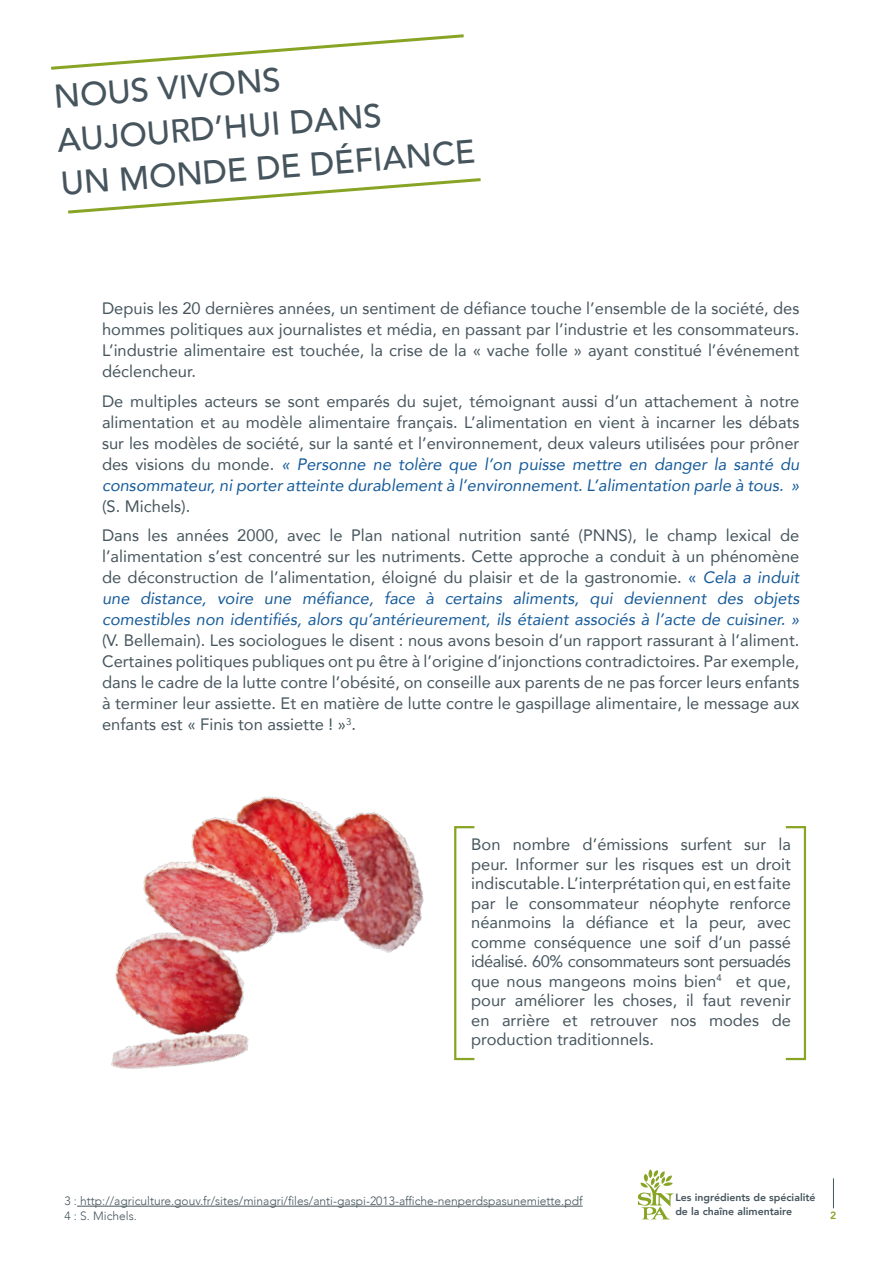
<style>
.page{position:relative;width:893px;height:1263px;background:#fff}
.page>*{position:absolute;margin:0;border:0;box-sizing:border-box;transform-origin:0 0}
.t1{font:500 33px/43px "Avenir";color:#46555d}
.t2{font:16.5px/21px "Avenir";color:#46555d;text-align:justify}
.t3{font:italic 16.5px/21px "Avenir";color:#165b9a;text-align:justify}
.t4{font:300 12px/15px "Avenir";color:#46555d}
.t5{font:800 10.5px/13.6px "Avenir";color:#46555d}
.t6{font:800 10.5px "Avenir";color:#87a425}
.s1{font-style:italic;color:#165b9a}
.s2{font-style:normal;color:#46555d}
.s3{font-style:normal}
</style>
<div class="page">
<img style="left:77px;top:796px;width:490px;height:410px">
<div style="left:785px;top:826px;width:21px;height:234px;border:2px solid #87a425"></div>
<div style="left:454px;top:826px;width:21px;height:234px;border:2px solid #87a425"></div>
<hr style="left:77px;top:1206px;width:506px;height:1px;background:#46555d">
<svg style="left:51px;top:34px;width:413px;height:36px"></svg>
<svg style="left:68px;top:178px;width:413px;height:36px"></svg>
<hr style="left:833px;top:1178px;width:1px;height:30px;background:#46555d">
<svg style="left:638px;top:1169px;width:36px;height:50px"></svg>
<h1 class="t1" style="left:52px;top:73px;width:418px;rotate:-4deg">NOUS VIVONS<br>AUJOURD’HUI DANS<br>UN MONDE DE DÉFIANCE</h1>
<p class="t2" style="left:102px;top:297px;width:699px">Depuis les 20 dernières années, un sentiment de défiance touche l’ensemble de la société, des hommes politiques aux journalistes et média, en passant par l’industrie et les consommateurs.<br>L’industrie alimentaire est touchée, la crise de la « vache folle » ayant constitué l’événement déclencheur.</p>
<p class="t2" style="left:102px;top:390px;width:699px">De multiples acteurs se sont emparés du sujet, témoignant aussi d’un attachement à notre alimentation et au modèle alimentaire français. L’alimentation en vient à incarner les débats sur les modèles de société, sur la santé et l’environnement, deux valeurs utilisées pour prôner des visions du monde. <span class="s1">« Personne ne tolère que l’on puisse mettre en danger la santé du consommateur, ni porter atteinte durablement à l’environnement. L’alimentation parle à tous. »</span></p>
<p class="t2" style="left:102px;top:491px;width:699px;line-height:29.5px">(S. Michels).<br>Dans les années 2000, avec le Plan national nutrition santé (PNNS), le champ lexical de</p>
<p class="t3" style="left:102px;top:546px;width:699px"><span class="s2">l’alimentation s’est concentré sur les nutriments. Cette approche a conduit à un phénomène de déconstruction de l’alimentation, éloigné du plaisir et de la gastronomie.</span> <span class="s3">«</span> Cela a induit une distance, voire une méfiance, face à certains aliments, qui deviennent des objets comestibles non identifiés, alors qu’antérieurement, ils étaient associés à l’acte de cuisiner. »</p>
<p class="t2" style="left:102px;top:629px;width:699px">(V. Bellemain). Les sociologues le disent : nous avons besoin d’un rapport rassurant à l’aliment.<br>Certaines politiques publiques ont pu être à l’origine d’injonctions contradictoires. Par exemple, dans le cadre de la lutte contre l’obésité, on conseille aux parents de ne pas forcer leurs enfants à terminer leur assiette. Et en matière de lutte contre le gaspillage alimentaire, le message aux enfants est « Finis ton assiette ! »<sup>3</sup>.</p>
<p class="t2" style="left:471px;top:834px;width:321px;line-height:19.5px">Bon nombre d’émissions surfent sur la peur. Informer sur les risques est un droit indiscutable. L’interprétation qui, en est faite par le consommateur néophyte renforce néanmoins la défiance et la peur, avec comme conséquence une soif d’un passé idéalisé. 60% consommateurs sont persuadés que nous mangeons moins bien<sup>4</sup> et que, pour améliorer les choses, il faut revenir en arrière et retrouver nos modes de production traditionnels.</p>
<p class="t4" style="left:65px;top:1193px;width:519px">3 : http://agriculture.gouv.fr/sites/minagri/files/anti-gaspi-2013-affiche-nenperdspasunemiette.pdf<br>4 : S. Michels.</p>
<p class="t5" style="left:675px;top:1191px;width:142px">Les ingrédients de spécialité de la chaîne alimentaire</p>
<p class="t6" style="left:830px;top:1207px;width:8px">2</p>
</div>
